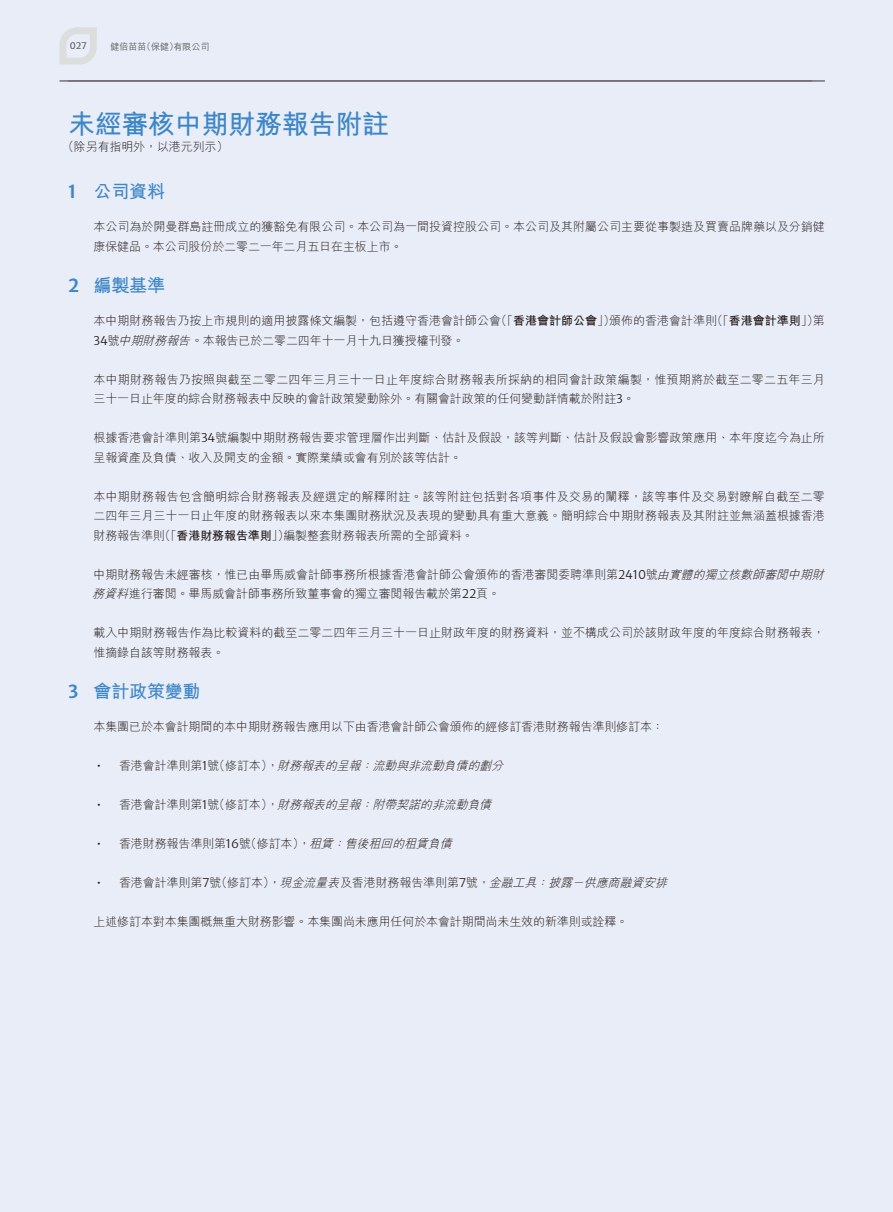
<style>
.page{position:relative;width:893px;height:1212px;background:#e8edf8}
.page>*{position:absolute;margin:0;border:0;box-sizing:border-box;transform-origin:0 0}
.t1{font:27px "M Hei HK Bold E Ten B5 H";letter-spacing:-.01em;color:#3d86c7}
.t2{font:18px "M Hei HK Bold E Ten B5 H";letter-spacing:-.01em;color:#3d86c7}
.t3{font:12px/19.5px "M Hei HK Light E Ten B5 H";letter-spacing:-.005em;color:#231916}
.t4{font:12px/19.5px "M Hei HK Light E Ten B5 H";letter-spacing:.015em;color:#231916}
.t5{font:italic 12px "M Hei HK Light E Ten B5 H";color:#231916}
.t6{font:9px "M Hei HK Light E Ten B5 H";color:#717171}
.t7{font:300 9px "Merriweather Sans";color:#717171}
.s1{font-family:"Merriweather Sans";font-weight:600}
.s2{font-family:"M Hei HK Bold E Ten B5 H"}
.s3{font-family:"Merriweather Sans";font-weight:300}
.s4{font-style:italic}
.s5{font-family:"Merriweather Sans";font-weight:300;font-style:normal}
.s6{font-style:normal}
</style>
<div class="page">
<hr style="left:60px;top:80px;width:752px;height:2px;background:#717171">
<svg style="left:60px;top:27px;width:37px;height:38px"></svg>
<hr style="left:68px;top:80px;width:757px;height:2px;background:#717171">
<p class="t7" style="left:70px;top:40px;width:19px">027</p>
<p class="t6" style="left:111px;top:43px;width:101px">健倍苗苗（保健）有限公司</p>
<h1 class="t1" style="left:68px;top:114px;width:323px">未經審核中期財務報告附註</h1>
<p class="t3" style="left:62px;top:138px;width:168px">（除另有指明外，以港元列示）</p>
<h2 class="t2" style="left:68px;top:185px;width:98px"><span class="s1">1</span> 公司資料</h2>
<p class="t3" style="left:94px;top:219px;width:733px">本公司為於開曼群島註冊成立的獲豁免有限公司。本公司為一間投資控股公司。本公司及其附屬公司主要從事製造及買賣品牌藥以及分銷健康保健品。本公司股份於二零二一年二月五日在主板上市。</p>
<h2 class="t2" style="left:68px;top:279px;width:98px"><span class="s1">2</span> 編製基準</h2>
<p class="t3" style="left:94px;top:312px;width:733px">本中期財務報告乃按上市規則的適用披露條文編製，包括遵守香港會計師公會（「<span class="s2">香港會計師公會</span>」）頒佈的香港會計準則（「<span class="s2">香港會計準則</span>」）第<br><span class="s3">34</span>號<span class="s4">中期財務報告</span>。本報告已於二零二四年十一月十九日獲授權刊發。</p>
<p class="t4" style="left:94px;top:371px;width:733px">本中期財務報告乃按照與截至二零二四年三月三十一日止年度綜合財務報表所採納的相同會計政策編製，惟預期將於截至二零二五年三月三十一日止年度的綜合財務報表中反映的會計政策變動除外。有關會計政策的任何變動詳情載於附註<span class="s3">3</span>。</p>
<p class="t3" style="left:94px;top:429px;width:733px">根據香港會計準則第<span class="s3">34</span>號編製中期財務報告要求管理層作出判斷、估計及假設，該等判斷、估計及假設會影響政策應用、本年度迄今為止所呈報資產及負債、收入及開支的金額。實際業績或會有別於該等估計。</p>
<p class="t3" style="left:94px;top:488px;width:733px;text-align:justify">本中期財務報告包含簡明綜合財務報表及經選定的解釋附註。該等附註包括對各項事件及交易的闡釋，該等事件及交易對瞭解自截至二零二四年三月三十一日止年度的財務報表以來本集團財務狀況及表現的變動具有重大意義。簡明綜合中期財務報表及其附註並無涵蓋根據香港財務報告準則（「<span class="s2">香港財務報告準則</span>」）編製整套財務報表所需的全部資料。</p>
<p class="t3" style="left:92px;top:566px;width:736px">中期財務報告未經審核，惟已由畢馬威會計師事務所根據香港會計師公會頒佈的香港審閱委聘準則第<span class="s3">2410</span>號<span class="s4">由實體的獨立核數師審閱中期財務資料</span>進行審閱。畢馬威會計師事務所致董事會的獨立審閱報告載於第<span class="s3">22</span>頁。</p>
<p class="t3" style="left:94px;top:624px;width:733px">載入中期財務報告作為比較資料的截至二零二四年三月三十一日止財政年度的財務資料，並不構成公司於該財政年度的年度綜合財務報表，惟摘錄自該等財務報表。</p>
<h2 class="t2" style="left:68px;top:684px;width:134px"><span class="s1">3</span> 會計政策變動</h2>
<p class="t3" style="left:94px;top:718px;width:572px">本集團已於本會計期間的本中期財務報告應用以下由香港會計師公會頒佈的經修訂香港財務報告準則修訂本：</p>
<p class="t5" style="left:97px;top:761px;width:411px"><span class="s5">•</span> <span class="s6">香港會計準則第</span> <span class="s5">1</span> <span class="s6">號（修訂本），</span>財務報表的呈報：流動與非流動負債的劃分</p>
<p class="t5" style="left:97px;top:800px;width:399px"><span class="s5">•</span> <span class="s6">香港會計準則第</span> <span class="s5">1</span> <span class="s6">號（修訂本），</span>財務報表的呈報：附帶契諾的非流動負債</p>
<p class="t3" style="left:97px;top:835px;width:360px"><span class="s3">•</span> 香港財務報告準則第<span class="s3">16</span>號（修訂本），<span class="s4">租賃：售後租回的租賃負債</span></p>
<p class="t3" style="left:97px;top:874px;width:575px"><span class="s3">•</span> 香港會計準則第<span class="s3">7</span>號（修訂本），<span class="s4">現金流量表</span>及香港財務報告準則第<span class="s3">7</span>號，<span class="s4">金融工具：披露－供應商融資安排</span></p>
<p class="t3" style="left:94px;top:913px;width:536px">上述修訂本對本集團概無重大財務影響。本集團尚未應用任何於本會計期間尚未生效的新準則或詮釋。</p>
</div>
